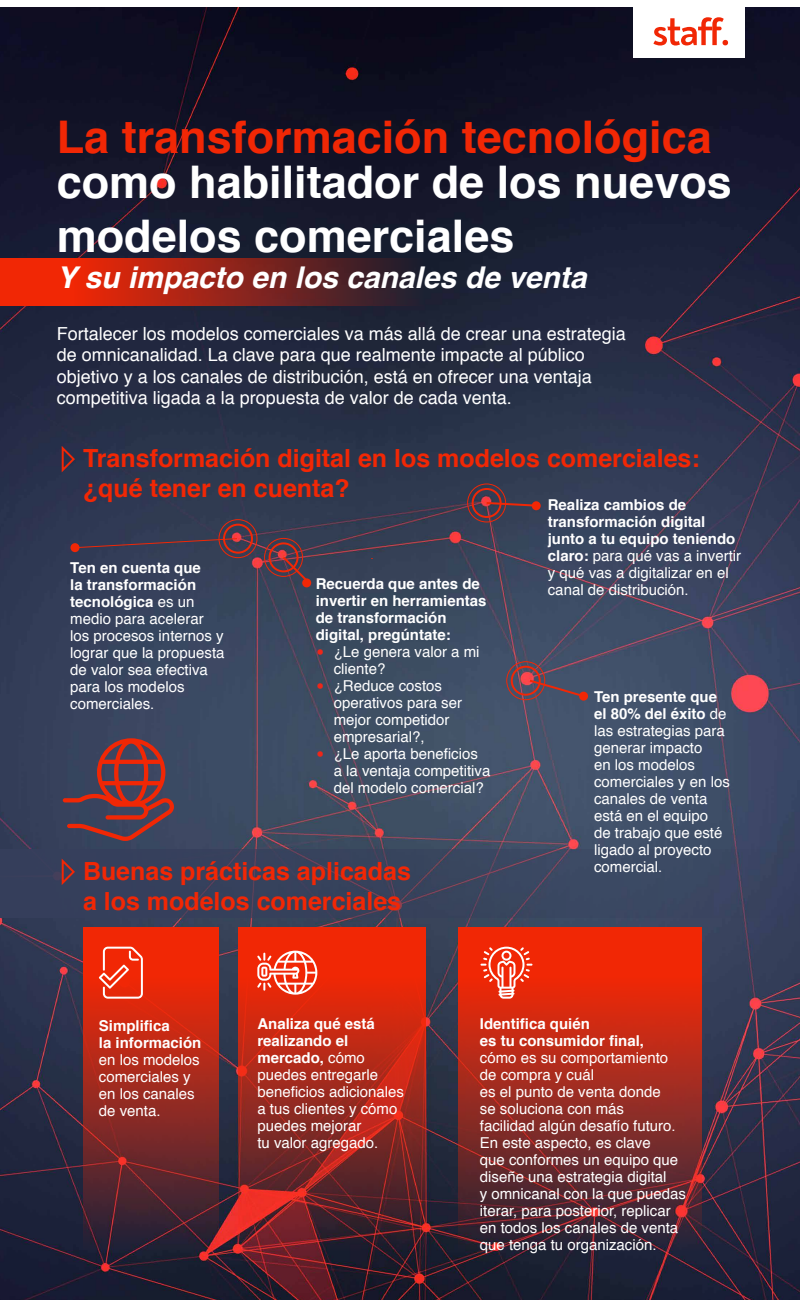
<style>
.page{position:relative;width:800px;height:1300px;background:#fff}
.page>*{position:absolute;margin:0;border:0;box-sizing:border-box;transform-origin:0 0}
.t1{font:700 45px/54px "Helvetica";color:#fff}
.t2{font:700 45px "Helvetica";color:#f12705}
.t3{font:italic 700 30px "Helvetica";color:#fff}
.t4{font:700 25px/30px "Helvetica";color:#f12705}
.t5{font:18px/21.6px "Helvetica";color:#fff}
.t6{font:15px/17px "Helvetica";color:#fff}
.t7{font:700 15px/17px "Helvetica";color:#fff}
.s1{font-weight:400}
.s2{font-weight:700}
.s3{font-weight:700;font-size:25px;color:#ef2719}
</style>
<div class="page">
<img style="left:0;top:8px;width:800px;height:1292px">
<div style="left:0;top:849px;width:800px;height:68px;background:#363f5c"></div>
<div style="left:633px;top:0;width:111px;height:58px;background:#fff"></div>
<svg style="left:653px;top:17px;width:75px;height:29px"></svg>
<div style="left:0;top:259px;width:465px;height:47px;background:linear-gradient(to right,#ff2800,#0c1f35)"></div>
<svg style="left:60px;top:445px;width:16px;height:30px"></svg>
<svg style="left:60px;top:858px;width:15px;height:27px"></svg>
<div style="left:223px;top:524px;width:30px;height:30px;border:2px solid #f12705;border-radius:50%"></div>
<div style="left:269px;top:542px;width:30px;height:30px;border:2px solid #f12705;border-radius:50%"></div>
<div style="left:472px;top:488px;width:30px;height:30px;border:2px solid #f12705;border-radius:50%"></div>
<div style="left:511px;top:666px;width:30px;height:30px;border:2px solid #f12705;border-radius:50%"></div>
<div style="left:219px;top:519px;width:38px;height:39px;border:1px solid #f12705;border-radius:50%"></div>
<div style="left:264px;top:538px;width:39px;height:39px;border:1px solid #f12705;border-radius:50%"></div>
<div style="left:467px;top:484px;width:39px;height:38px;border:1px solid #f12705;border-radius:50%"></div>
<div style="left:506px;top:661px;width:39px;height:39px;border:1px solid #f12705;border-radius:50%"></div>
<svg style="left:74px;top:538px;width:164px;height:11px;background:#483a4c"></svg>
<div style="left:70px;top:543px;width:10px;height:9px;background:#f12705;border-radius:50%"></div>
<div style="left:579px;top:692px;width:9px;height:9px;background:#f12705;border-radius:50%"></div>
<svg style="left:532px;top:501px;width:9px;height:9px"></svg>
<div style="left:302px;top:578px;width:9px;height:9px;background:#f12705;border-radius:50%"></div>
<svg style="left:528px;top:679px;width:55px;height:19px"></svg>
<svg style="left:281px;top:555px;width:28px;height:28px"></svg>
<svg style="left:485px;top:501px;width:54px;height:7px"></svg>
<svg style="left:83px;top:928px;width:136px;height:372px;background:#872621"></svg>
<svg style="left:238px;top:928px;width:188px;height:372px;background:#98251c"></svg>
<svg style="left:459px;top:928px;width:243px;height:372px;background:#8a2721"></svg>
<svg style="left:99px;top:947px;width:44px;height:52px;background:#f1543a"></svg>
<svg style="left:480px;top:947px;width:52px;height:52px;background:#f15d45"></svg>
<svg style="left:257px;top:951px;width:60px;height:44px"></svg>
<svg style="left:63px;top:738px;width:111px;height:103px;background:#683d48"></svg>
<h1 class="t2" style="left:57px;top:101px;width:657px">La transformación tecnológica</h1>
<h1 class="t1" style="left:57px;top:156px;width:677px">como habilitador de los nuevos modelos comerciales</h1>
<h2 class="t3" style="left:57px;top:253px;width:531px">Y su impacto en los canales de venta</h2>
<p class="t5" style="left:57px;top:323px;width:571px">Fortalecer los modelos comerciales va más allá de crear una estrategia de omnicanalidad. La clave para que realmente impacte al público objetivo y a los canales de distribución, está en ofrecer una ventaja competitiva ligada a la propuesta de valor de cada venta.</p>
<h3 class="t4" style="left:83px;top:443px;width:618px">Transformación digital en los modelos comerciales: ¿qué tener en cuenta?</h3>
<p class="t7" style="left:548px;top:497px;width:195px">Realiza cambios de transformación digital junto a tu equipo teniendo claro: <span class="s1">para qué vas a invertir y qué vas a digitalizar en el canal de distribución.</span></p>
<p class="t6" style="left:70px;top:560px;width:156px"><span class="s2">Ten en cuenta que<br>la transformación tecnológica</span> es un medio para acelerar los procesos internos y lograr que la propuesta de valor sea efectiva para los modelos comerciales.</p>
<p class="t7" style="left:316px;top:576px;width:172px">Recuerda que antes de invertir en herramientas de transformación digital, pregúntate:</p>
<p class="t6" style="left:334px;top:644px;width:147px;text-indent:-18px"><span class="s3">•</span> ¿Le genera valor a mi cliente?</p>
<p class="t6" style="left:334px;top:678px;width:130px;text-indent:-18px"><span class="s3">•</span> ¿Reduce costos operativos para ser mejor competidor empresarial?,</p>
<p class="t6" style="left:334px;top:746px;width:158px;text-indent:-18px"><span class="s3">•</span> ¿Le aporta beneficios<br>a la ventaja competitiva del modelo comercial?</p>
<p class="t6" style="left:594px;top:689px;width:137px"><span class="s2">Ten presente que el 80% del éxito</span> de las estrategias para generar impacto<br>en los modelos comerciales y en los canales de venta está en el equipo<br>de trabajo que esté ligado al proyecto comercial.</p>
<h3 class="t4" style="left:83px;top:856px;width:329px">Buenas prácticas aplicadas a los modelos comerciales</h3>
<p class="t7" style="left:99px;top:1018px;width:104px">Simplifica<br>la información</p>
<p class="t6" style="left:99px;top:1052px;width:102px">en los modelos comerciales y en los canales de venta.</p>
<p class="t6" style="left:257px;top:1016px;width:148px"><span class="s2">Analiza qué está realizando el mercado,</span> cómo puedes entregarle beneficios adicionales a tus clientes y cómo puedes mejorar<br>tu valor agregado.</p>
<p class="t7" style="left:480px;top:1015px;width:166px">Identifica quién<br>es tu consumidor final,</p>
<p class="t6" style="left:480px;top:1050px;width:208px">cómo es su comportamiento de compra y cuál<br>es el punto de venta donde<br>se soluciona con más<br>facilidad algún desafío futuro.<br>En este aspecto, es clave<br>que conformes un equipo que diseñe una estrategia digital<br>y omnicanal con la que puedas iterar, para posterior, replicar en todos los canales de venta que tenga tu organización.</p>
</div>
